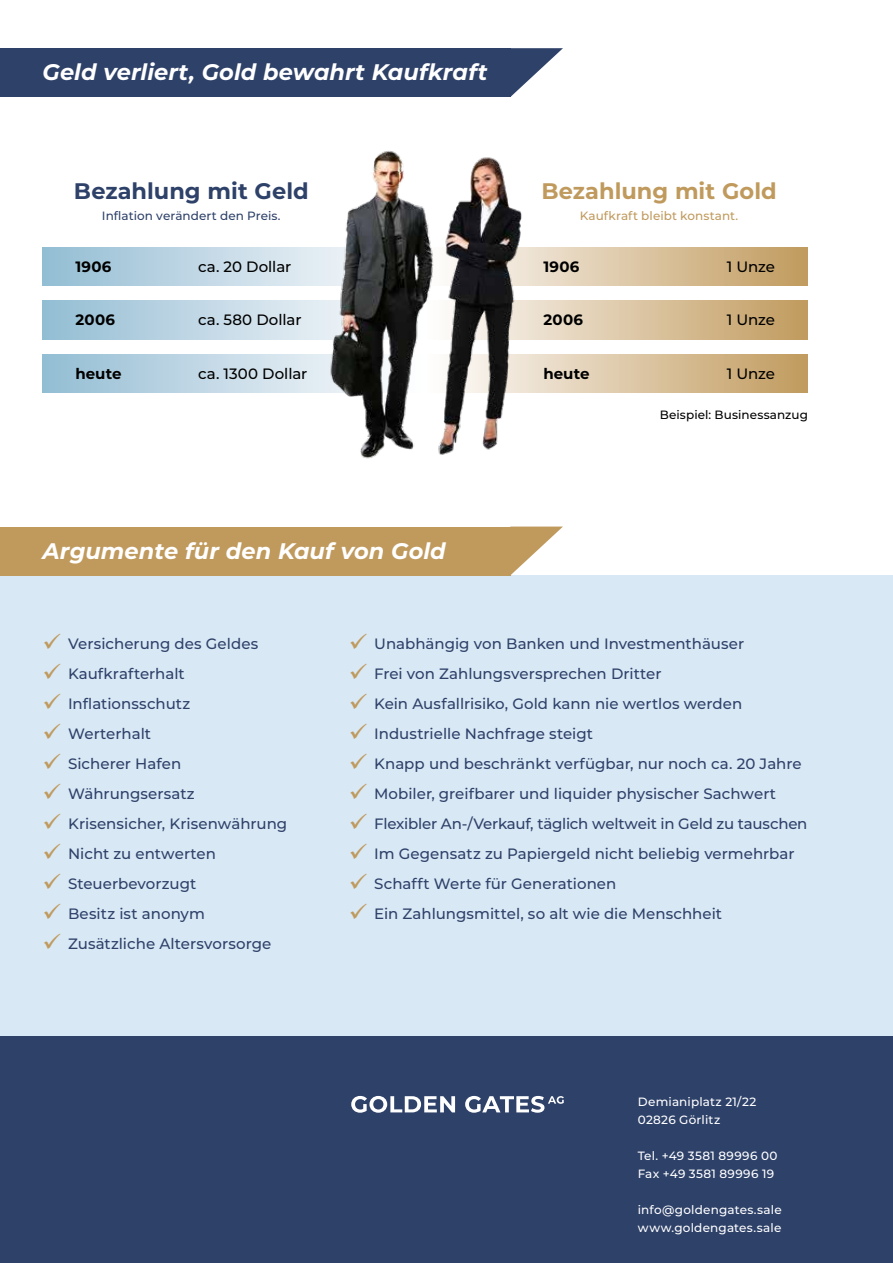
<style>
.page{position:relative;width:893px;height:1263px;background:#fff}
.page>*{position:absolute;margin:0;border:0;box-sizing:border-box;transform-origin:0 0}
.t1{font:italic 700 22.5px "Montserrat";color:#fff}
.t2{font:700 22.5px "Montserrat";color:#2e4169}
.t3{font:700 22.5px "Montserrat";color:#c09a5d}
.t4{font:500 15px "Montserrat";color:#2e4169}
.t5{font:500 15px "Montserrat";letter-spacing:-.005em;color:#000}
.t6{font:700 15px "Montserrat";letter-spacing:.015em;color:#000}
.t7{font:500 12px/18px "Montserrat";letter-spacing:.02em;color:#fff}
.t8{font:500 12px "Montserrat";letter-spacing:.005em;color:#2e4169}
.t9{font:500 12px "Montserrat";letter-spacing:.005em;color:#c09a5d}
.t10{font:500 12px "Montserrat";letter-spacing:.01em;color:#000}
.s1{color:#c09a5d}
</style>
<div class="page">
<div style="left:0;top:1035px;width:893px;height:228px;background:#2e4169"></div>
<div style="left:0;top:575px;width:893px;height:460px;background:#d8e8f5"></div>
<div style="left:0;top:48px;width:510px;height:49px;background:#2e4169"></div>
<svg style="left:510px;top:527px;width:53px;height:48px"></svg>
<div style="left:0;top:527px;width:510px;height:48px;background:#c09a5d"></div>
<svg style="left:43px;top:301px;width:765px;height:38px;background:#c8c9bd"></svg>
<svg style="left:43px;top:354px;width:765px;height:39px;background:#c8c9bd"></svg>
<svg style="left:43px;top:247px;width:765px;height:39px;background:#c8c9bd"></svg>
<img style="left:322px;top:151px;width:97px;height:308px">
<img style="left:419px;top:157px;width:127px;height:298px">
<svg style="left:510px;top:48px;width:53px;height:49px"></svg>
<svg style="left:351px;top:1096px;width:104px;height:17px"></svg>
<svg style="left:465px;top:1096px;width:99px;height:17px"></svg>
<h1 class="t1" style="left:43px;top:56px;width:447px">Geld verliert, Gold bewahrt Kaufkraft</h1>
<h1 class="t2" style="left:74px;top:175px;width:236px">Bezahlung mit Geld</h1>
<p class="t8" style="left:102px;top:208px;width:180px">Inflation verändert den Preis.</p>
<h1 class="t3" style="left:541px;top:175px;width:237px">Bezahlung mit Gold</h1>
<p class="t9" style="left:580px;top:208px;width:160px">Kaufkraft bleibt konstant.</p>
<p class="t6" style="left:75px;top:256px;width:37px">1906</p>
<p class="t5" style="left:198px;top:256px;width:95px">ca. 20 Dollar</p>
<p class="t6" style="left:543px;top:256px;width:37px">1906</p>
<p class="t5" style="left:727px;top:256px;width:50px">1 Unze</p>
<p class="t6" style="left:75px;top:309px;width:41px">2006</p>
<p class="t5" style="left:198px;top:309px;width:105px">ca. 580 Dollar</p>
<p class="t6" style="left:543px;top:309px;width:41px">2006</p>
<p class="t5" style="left:727px;top:309px;width:50px">1 Unze</p>
<p class="t6" style="left:75px;top:362px;width:48px">heute</p>
<p class="t5" style="left:198px;top:363px;width:111px">ca. 1300 Dollar</p>
<p class="t6" style="left:543px;top:362px;width:48px">heute</p>
<p class="t5" style="left:727px;top:363px;width:50px">1 Unze</p>
<h1 class="t1" style="left:43px;top:534px;width:405px">Argumente für den Kauf von Gold</h1>
<p class="t10" style="left:660px;top:407px;width:150px">Beispiel: Businessanzug</p>
<p class="t4" style="left:43px;top:633px;width:217px"><span class="s1">✓</span> Versicherung des Geldes</p>
<p class="t4" style="left:43px;top:663px;width:144px"><span class="s1">✓</span> Kaufkrafterhalt</p>
<p class="t4" style="left:43px;top:693px;width:149px"><span class="s1">✓</span> Inflationsschutz</p>
<p class="t4" style="left:43px;top:723px;width:110px"><span class="s1">✓</span> Werterhalt</p>
<p class="t4" style="left:43px;top:753px;width:140px"><span class="s1">✓</span> Sicherer Hafen</p>
<p class="t4" style="left:43px;top:783px;width:154px"><span class="s1">✓</span> Währungsersatz</p>
<p class="t4" style="left:43px;top:813px;width:246px"><span class="s1">✓</span> Krisensicher, Krisenwährung</p>
<p class="t4" style="left:43px;top:843px;width:175px"><span class="s1">✓</span> Nicht zu entwerten</p>
<p class="t4" style="left:43px;top:873px;width:155px"><span class="s1">✓</span> Steuerbevorzugt</p>
<p class="t4" style="left:43px;top:903px;width:164px"><span class="s1">✓</span> Besitz ist anonym</p>
<p class="t4" style="left:43px;top:933px;width:230px"><span class="s1">✓</span> Zusätzliche Altersvorsorge</p>
<p class="t4" style="left:349px;top:633px;width:397px"><span class="s1">✓</span> Unabhängig von Banken und Investmenthäuser</p>
<p class="t4" style="left:349px;top:663px;width:314px"><span class="s1">✓</span> Frei von Zahlungsversprechen Dritter</p>
<p class="t4" style="left:349px;top:693px;width:395px"><span class="s1">✓</span> Kein Ausfallrisiko, Gold kann nie wertlos werden</p>
<p class="t4" style="left:349px;top:723px;width:246px"><span class="s1">✓</span> Industrielle Nachfrage steigt</p>
<p class="t4" style="left:349px;top:753px;width:454px"><span class="s1">✓</span> Knapp und beschränkt verfügbar, nur noch ca. 20 Jahre</p>
<p class="t4" style="left:349px;top:783px;width:429px"><span class="s1">✓</span> Mobiler, greifbarer und liquider physischer Sachwert</p>
<p class="t4" style="left:349px;top:813px;width:460px"><span class="s1">✓</span> Flexibler An-/Verkauf, täglich weltweit in Geld zu tauschen</p>
<p class="t4" style="left:349px;top:843px;width:447px"><span class="s1">✓</span> Im Gegensatz zu Papiergeld nicht beliebig vermehrbar</p>
<p class="t4" style="left:349px;top:873px;width:269px"><span class="s1">✓</span> Schafft Werte für Generationen</p>
<p class="t4" style="left:349px;top:903px;width:375px"><span class="s1">✓</span> Ein Zahlungsmittel, so alt wie die Menschheit</p>
<p class="t7" style="left:638px;top:1092px;width:120px">Demianiplatz 21/22<br>02826 Görlitz</p>
<p class="t7" style="left:638px;top:1146px;width:141px">Tel. +49 3581 89996 00<br>Fax +49 3581 89996 19</p>
<p class="t7" style="left:638px;top:1200px;width:145px">info@goldengates.sale www.goldengates.sale</p>
</div>
